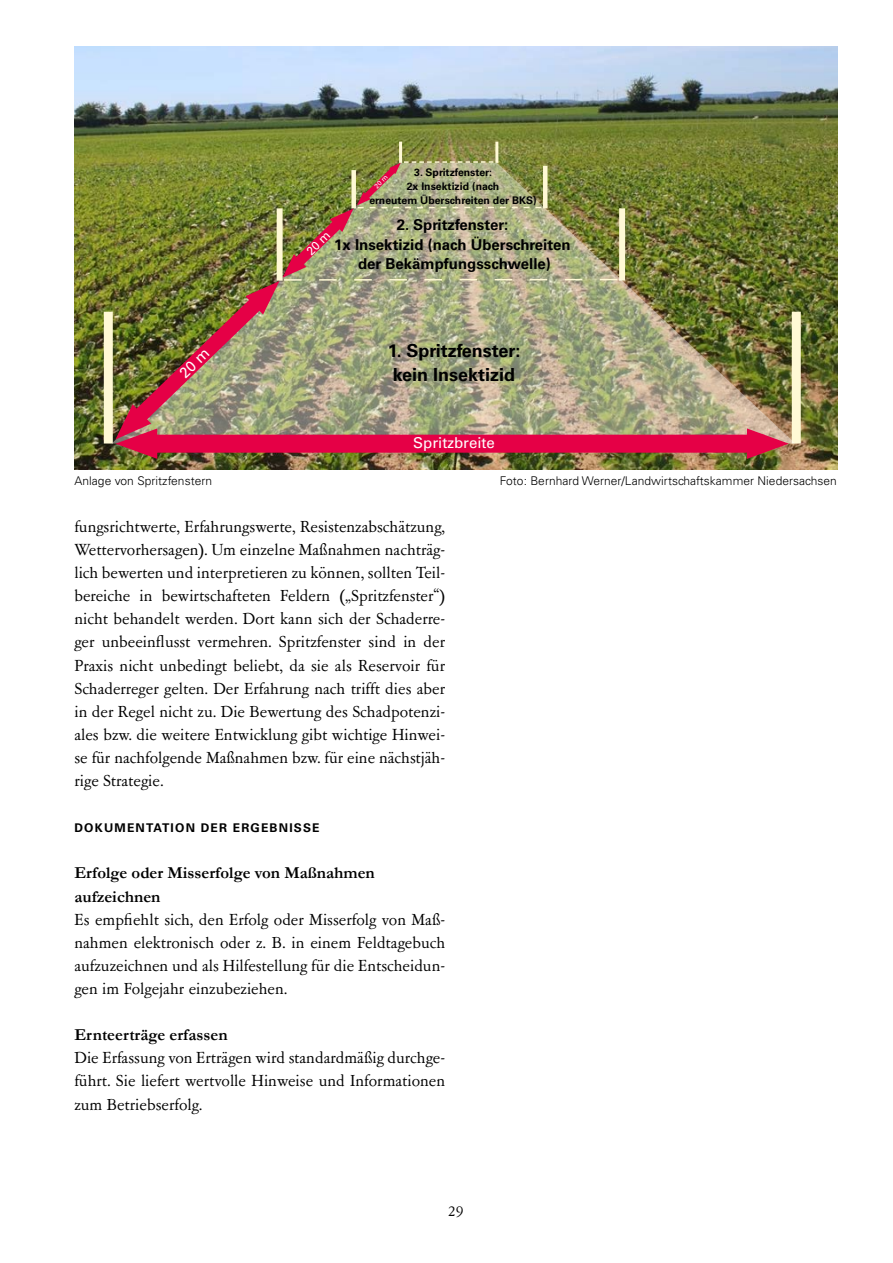
<style>
.page{position:relative;width:893px;height:1263px;background:#fff}
.page>*{position:absolute;margin:0;border:0;box-sizing:border-box;transform-origin:0 0}
.t1{font:18px/23.1px "Garamont Amst SB";color:#000;text-align:justify}
.t2{font:700 18px/23.4px "Univers";color:#000}
.t3{font:700 16.8px/23.1px "Garamond";color:#000}
.t4{font:700 15px/19.5px "Univers";color:#000;text-align:center}
.t5{font:15px "Univers";color:#fff}
.t6{font:300 12px "Univers";letter-spacing:.005em;color:#000}
.t7{font:700 12px "Univers";letter-spacing:.1em;color:#000}
.t8{font:700 10.5px/13.6px "Univers";color:#000;text-align:center}
</style>
<div class="page">
<img style="left:74px;top:47px;width:763px;height:422px">
<div style="left:104px;top:312px;width:9px;height:131px;background:#fff9d5"></div>
<hr style="left:399px;top:142px;width:3px;height:21px;background:#fff9d5">
<div style="left:792px;top:312px;width:9px;height:131px;background:#fff9d5"></div>
<hr style="left:495px;top:142px;width:3px;height:21px;background:#fff9d5">
<img style="left:617px;top:163px;width:178px;height:280px">
<div style="left:140px;top:435px;width:624px;height:18px;background:#e50046"></div>
<svg style="left:747px;top:428px;width:42px;height:31px"></svg>
<img style="left:110px;top:160px;width:507px;height:299px">
<p class="t8" style="left:369px;top:166px;width:169px">3. Spritzfenster:<br>2x Insektizid (nach<br>erneutem Überschreiten der BKS)</p>
<p class="t4" style="left:334px;top:215px;width:238px">2. Spritzfenster:<br>1x Insektizid (nach Überschreiten der Bekämpfungsschwelle)</p>
<p class="t2" style="left:388px;top:339px;width:134px">1. Spritzfenster: kein Insektizid</p>
<p class="t5" style="left:413px;top:434px;width:83px">Spritzbreite</p>
<p class="t6" style="left:74px;top:474px;width:139px">Anlage von Spritzfenstern</p>
<p class="t6" style="left:500px;top:474px;width:338px">Foto: Bernhard Werner/Landwirtschaftskammer Niedersachsen</p>
<p class="t1" style="left:74px;top:516px;width:372px">fungsrichtwerte, Erfahrungswerte, Resistenzabschätzung, Wettervorhersagen). Um einzelne Maßnahmen nachträg&shy;lich bewerten und interpretieren zu können, sollten Teil&shy;bereiche in bewirtschafteten Feldern („Spritzfenster“) nicht behandelt werden. Dort kann sich der Schaderre&shy;ger unbeeinflusst vermehren. Spritzfenster sind in der Praxis nicht unbedingt beliebt, da sie als Reservoir für Schaderreger gelten. Der Erfahrung nach trifft dies aber in der Regel nicht zu. Die Bewertung des Schadpotenzi&shy;ales bzw. die weitere Entwicklung gibt wichtige Hinwei&shy;se für nachfolgende Maßnahmen bzw. für eine nächstjäh&shy;rige Strategie.</p>
<p class="t7" style="left:74px;top:821px;width:247px">DOKUMENTATION DER ERGEBNISSE</p>
<p class="t3" style="left:74px;top:862px;width:302px">Erfolge oder Misserfolge von Maßnahmen aufzeichnen</p>
<p class="t1" style="left:74px;top:908px;width:372px">Es empfiehlt sich, den Erfolg oder Misserfolg von Maß&shy;nahmen elektronisch oder z. B. in einem Feldtagebuch aufzuzeichnen und als Hilfestellung für die Entscheidun&shy;gen im Folgejahr einzubeziehen.</p>
<p class="t3" style="left:74px;top:1023px;width:155px">Ernteerträge erfassen</p>
<p class="t1" style="left:74px;top:1047px;width:372px">Die Erfassung von Erträgen wird standardmäßig durchge&shy;führt. Sie liefert wertvolle Hinweise und Informationen zum Betriebserfolg.</p>
<p class="t1" style="left:448px;top:1200px;width:17px">29</p>
</div>
